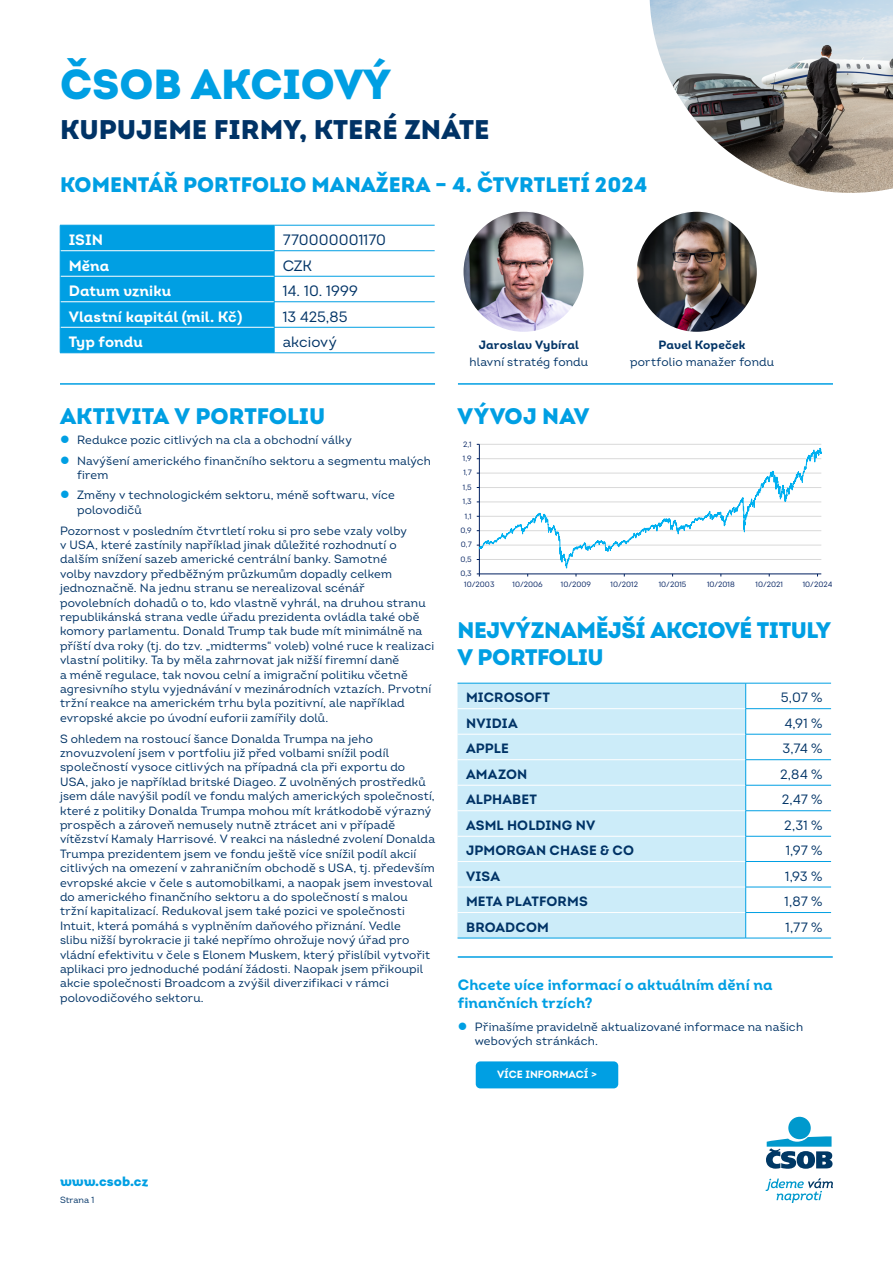
<style>
.page{position:relative;width:893px;height:1263px;background:#fff}
.page>*{position:absolute;margin:0;border:0;box-sizing:border-box;transform-origin:0 0}
.t1{font:42px "Intro Black Alt";color:#009fe3}
.t2{font:27px "Intro Black Alt";color:#036}
.t3{font:22.5px/27px "Intro Black Alt";letter-spacing:-.02em;color:#009fe3}
.t4{font:22.5px "Intro Black Alt";color:#009fe3}
.t5{font:22.5px "Intro Black Alt";letter-spacing:.005em;color:#009fe3}
.t6{font:21px "Intro Black Alt";color:#009fe3}
.t7{font:15px/18px "Intro Bold Alt";letter-spacing:.005em;color:#009fe3}
.t8{font:15px "Intro Bold Alt";letter-spacing:.005em;color:#fff}
.t9{font:15px "Intro Book Alt";letter-spacing:.005em;color:#036}
.t10{font:13.5px "Intro Bold Alt";letter-spacing:.01em;color:#036}
.t11{font:13.5px "Intro Book Alt";letter-spacing:-.005em;color:#036}
.t12{font:13.5px "Intro Black Alt";color:#009fe3}
.t13{font:12px/14.4px "Intro Book Alt";letter-spacing:.015em;color:#036}
.t14{font:12px "Intro Bold Alt";letter-spacing:.015em;color:#036}
.t15{font:10.5px "Intro Bold Alt";color:#fff}
.t16{font:9px "Intro Book Alt";color:#036}
.t17{font:7.65px "Intro Book Alt";color:#002060}
</style>
<div class="page">
<svg style="left:765px;top:1178px;width:68px;height:25px"></svg>
<div style="left:788px;top:1117px;width:23px;height:22px;background:#0099cd;border-radius:50%"></div>
<svg style="left:766px;top:1136px;width:66px;height:33px"></svg>
<hr style="left:60px;top:383px;width:375px;height:2px;background:#009fe3">
<hr style="left:458px;top:956px;width:375px;height:2px;background:#009fe3">
<svg style="left:60px;top:225px;width:215px;height:127px;background:#08a2e3"></svg>
<hr style="left:60px;top:352px;width:214px;height:1px;background:#009fe3">
<hr style="left:274px;top:225px;width:161px;height:1px;background:#009fe3">
<hr style="left:274px;top:250px;width:161px;height:1px;background:#009fe3">
<hr style="left:274px;top:276px;width:161px;height:1px;background:#009fe3">
<hr style="left:274px;top:301px;width:161px;height:1px;background:#009fe3">
<hr style="left:274px;top:327px;width:161px;height:1px;background:#009fe3">
<hr style="left:274px;top:352px;width:161px;height:1px;background:#009fe3">
<img style="left:650px;top:0;width:243px;height:193px">
<img style="left:464px;top:212px;width:120px;height:120px;border-radius:60px">
<img style="left:637px;top:212px;width:120px;height:120px;border-radius:60px">
<div style="left:476px;top:1061px;width:142px;height:27px;background:#009fe3;border-radius:4px"></div>
<svg style="left:477px;top:444px;width:345px;height:132px"></svg>
<div style="left:458px;top:684px;width:287px;height:254px;background:#ccecf9"></div>
<hr style="left:458px;top:708px;width:287px;height:1px;background:#fff">
<hr style="left:458px;top:734px;width:287px;height:1px;background:#fff">
<hr style="left:458px;top:759px;width:287px;height:1px;background:#fff">
<hr style="left:458px;top:785px;width:287px;height:1px;background:#fff">
<hr style="left:458px;top:810px;width:287px;height:1px;background:#fff">
<hr style="left:458px;top:836px;width:287px;height:1px;background:#fff">
<hr style="left:458px;top:861px;width:287px;height:1px;background:#fff">
<hr style="left:458px;top:887px;width:287px;height:1px;background:#fff">
<hr style="left:458px;top:912px;width:287px;height:1px;background:#fff">
<hr style="left:458px;top:683px;width:288px;height:1px;background:#009fe3">
<hr style="left:746px;top:683px;width:85px;height:1px;background:#009fe3">
<hr style="left:745px;top:708px;width:86px;height:1px;background:#009fe3">
<hr style="left:745px;top:734px;width:86px;height:1px;background:#009fe3">
<hr style="left:745px;top:759px;width:86px;height:1px;background:#009fe3">
<hr style="left:745px;top:785px;width:86px;height:1px;background:#009fe3">
<hr style="left:745px;top:810px;width:86px;height:1px;background:#009fe3">
<hr style="left:745px;top:836px;width:86px;height:1px;background:#009fe3">
<hr style="left:745px;top:861px;width:86px;height:1px;background:#009fe3">
<hr style="left:745px;top:887px;width:86px;height:1px;background:#009fe3">
<hr style="left:458px;top:938px;width:288px;height:1px;background:#009fe3">
<svg style="left:745px;top:683px;width:1px;height:255px"></svg>
<hr style="left:745px;top:912px;width:86px;height:1px;background:#009fe3">
<hr style="left:746px;top:938px;width:85px;height:1px;background:#009fe3">
<hr style="left:458px;top:383px;width:375px;height:2px;background:#009fe3">
<h1 class="t1" style="left:60px;top:58px;width:332px">ČSOB AKCIOVÝ</h1>
<h2 class="t2" style="left:60px;top:113px;width:431px">KUPUJEME FIRMY, KTERÉ ZNÁTE</h2>
<h3 class="t6" style="left:60px;top:171px;width:589px">KOMENTÁŘ PORTFOLIO MANAŽERA – 4. ČTVRTLETÍ 2024</h3>
<p class="t8" style="left:69px;top:230px;width:36px">ISIN</p>
<p class="t9" style="left:283px;top:231px;width:105px">770000001170</p>
<p class="t8" style="left:69px;top:256px;width:42px">Měna</p>
<p class="t9" style="left:283px;top:256px;width:31px">CZK</p>
<p class="t8" style="left:69px;top:281px;width:104px">Datum vzniku</p>
<p class="t9" style="left:283px;top:282px;width:77px">14. 10. 1999</p>
<p class="t8" style="left:69px;top:307px;width:175px">Vlastní kapitál (mil. Kč)</p>
<p class="t9" style="left:283px;top:307px;width:67px">13 425,85</p>
<p class="t8" style="left:69px;top:332px;width:76px">Typ fondu</p>
<p class="t9" style="left:283px;top:333px;width:56px">akciový</p>
<h3 class="t4" style="left:60px;top:401px;width:267px">AKTIVITA V PORTFOLIU</h3>
<p class="t13" style="left:77px;top:430px;width:356px;line-height:20.4px">Redukce pozic citlivých na cla a obchodní války<br>Navýšení amerického finančního sektoru a segmentu malých</p>
<p class="t13" style="left:77px;top:464px;width:319px;line-height:20.4px">firem<br>Změny v technologickém sektoru, méně softwaru, více</p>
<p class="t13" style="left:60px;top:499px;width:349px;line-height:20.9px;text-indent:17px">polovodičů<br>Pozornost v posledním čtvrtletí roku si pro sebe vzaly volby</p>
<p class="t13" style="left:60px;top:537px;width:376px">v USA, které zastínily například jinak důležité rozhodnutí o dalším snížení sazeb americké centrální banky. Samotné<br>volby navzdory předběžným průzkumům dopadly celkem jednoznačně. Na jednu stranu se nerealizoval scénář povolebních dohadů o to, kdo vlastně vyhrál, na druhou stranu republikánská strana vedle úřadu prezidenta ovládla také obě komory parlamentu. Donald Trump tak bude mít minimálně na příští dva roky (tj. do tzv. „midterms“ voleb) volné ruce k realizaci vlastní politiky. Ta by měla zahrnovat jak nižší firemní daně<br>a méně regulace, tak novou celní a imigrační politiku včetně agresivního stylu vyjednávání v mezinárodních vztazích. Prvotní tržní reakce na americkém trhu byla pozitivní, ale například evropské akcie po úvodní euforii zamířily dolů.</p>
<p class="t13" style="left:60px;top:731px;width:377px">S ohledem na rostoucí šance Donalda Trumpa na jeho znovuzvolení jsem v portfoliu již před volbami snížil podíl společností vysoce citlivých na případná cla při exportu do USA, jako je například britské Diageo. Z uvolněných prostředků jsem dále navýšil podíl ve fondu malých amerických společností, které z politiky Donalda Trumpa mohou mít krátkodobě výrazný prospěch a zároveň nemusely nutně ztrácet ani v případě vítězství Kamaly Harrisové. V reakci na následné zvolení Donalda Trumpa prezidentem jsem ve fondu ještě více snížil podíl akcií citlivých na omezení v zahraničním obchodě s USA, tj. především evropské akcie v čele s automobilkami, a naopak jsem investoval do amerického finančního sektoru a do společností s malou tržní kapitalizací. Redukoval jsem také pozici ve společnosti Intuit, která pomáhá s vyplněním daňového přiznání. Vedle<br>slibu nižší byrokracie ji také nepřímo ohrožuje nový úřad pro vládní efektivitu v čele s Elonem Muskem, který přislíbil vytvořit aplikaci pro jednoduché podání žádosti. Naopak jsem přikoupil akcie společnosti Broadcom a zvýšil diverzifikaci v rámci polovodičového sektoru.</p>
<p class="t14" style="left:479px;top:337px;width:102px">Jaroslav Vybíral</p>
<p class="t13" style="left:469px;top:355px;width:120px">hlavní stratég fondu</p>
<h3 class="t5" style="left:458px;top:401px;width:133px">VÝVOJ NAV</h3>
<p class="t17" style="left:463px;top:439px;width:10px">2,1</p>
<p class="t17" style="left:463px;top:454px;width:10px">1,9</p>
<p class="t17" style="left:463px;top:468px;width:10px">1,7</p>
<p class="t17" style="left:463px;top:482px;width:10px">1,5</p>
<p class="t17" style="left:463px;top:497px;width:10px">1,3</p>
<p class="t17" style="left:465px;top:511px;width:8px">1,1</p>
<p class="t17" style="left:460px;top:526px;width:13px">0,9</p>
<p class="t17" style="left:461px;top:540px;width:12px">0,7</p>
<p class="t17" style="left:460px;top:554px;width:13px">0,5</p>
<p class="t17" style="left:460px;top:569px;width:13px">0,3</p>
<p class="t14" style="left:658px;top:337px;width:89px">Pavel Kopeček</p>
<p class="t13" style="left:630px;top:355px;width:145px">portfolio manažer fondu</p>
<p class="t17" style="left:464px;top:580px;width:32px">10/2003</p>
<p class="t17" style="left:513px;top:580px;width:32px">10/2006</p>
<p class="t17" style="left:561px;top:580px;width:32px">10/2009</p>
<p class="t17" style="left:611px;top:580px;width:29px">10/2012</p>
<p class="t17" style="left:659px;top:580px;width:29px">10/2015</p>
<p class="t17" style="left:707px;top:580px;width:29px">10/2018</p>
<p class="t17" style="left:755px;top:580px;width:29px">10/2021</p>
<p class="t17" style="left:803px;top:580px;width:31px">10/2024</p>
<h3 class="t3" style="left:458px;top:616px;width:375px">NEJVÝZNAMĚJŠÍ AKCIOVÉ TITULY<br>V PORTFOLIU</h3>
<p class="t10" style="left:466px;top:689px;width:85px">MICROSOFT</p>
<p class="t11" style="left:781px;top:689px;width:43px">5,07 %</p>
<p class="t10" style="left:466px;top:714px;width:53px">NVIDIA</p>
<p class="t11" style="left:784px;top:715px;width:40px">4,91 %</p>
<p class="t10" style="left:466px;top:740px;width:44px">APPLE</p>
<p class="t11" style="left:782px;top:740px;width:42px">3,74 %</p>
<p class="t10" style="left:466px;top:765px;width:63px">AMAZON</p>
<p class="t11" style="left:780px;top:766px;width:44px">2,84 %</p>
<p class="t10" style="left:466px;top:791px;width:72px">ALPHABET</p>
<p class="t11" style="left:782px;top:791px;width:42px">2,47 %</p>
<p class="t10" style="left:466px;top:817px;width:131px">ASML HOLDING NV</p>
<p class="t11" style="left:784px;top:817px;width:40px">2,31 %</p>
<p class="t10" style="left:466px;top:842px;width:170px">JPMORGAN CHASE &amp; CO</p>
<p class="t11" style="left:786px;top:842px;width:38px">1,97 %</p>
<p class="t10" style="left:466px;top:867px;width:35px">VISA</p>
<p class="t11" style="left:785px;top:868px;width:39px">1,93 %</p>
<p class="t10" style="left:466px;top:893px;width:123px">META PLATFORMS</p>
<p class="t11" style="left:785px;top:893px;width:39px">1,87 %</p>
<p class="t10" style="left:466px;top:918px;width:84px">BROADCOM</p>
<p class="t11" style="left:786px;top:919px;width:38px">1,77 %</p>
<p class="t7" style="left:458px;top:975px;width:316px">Chcete více informací o aktuálním dění na finančních trzích?</p>
<p class="t13" style="left:475px;top:1020px;width:330px">Přinašíme pravidelně aktualizované informace na našich webových stránkách.</p>
<p class="t15" style="left:497px;top:1068px;width:101px">VÍCE INFORMACÍ &gt;</p>
<p class="t12" style="left:60px;top:1172px;width:90px">www.csob.cz</p>
<p class="t16" style="left:60px;top:1194px;width:36px">Strana 1</p>
</div>
